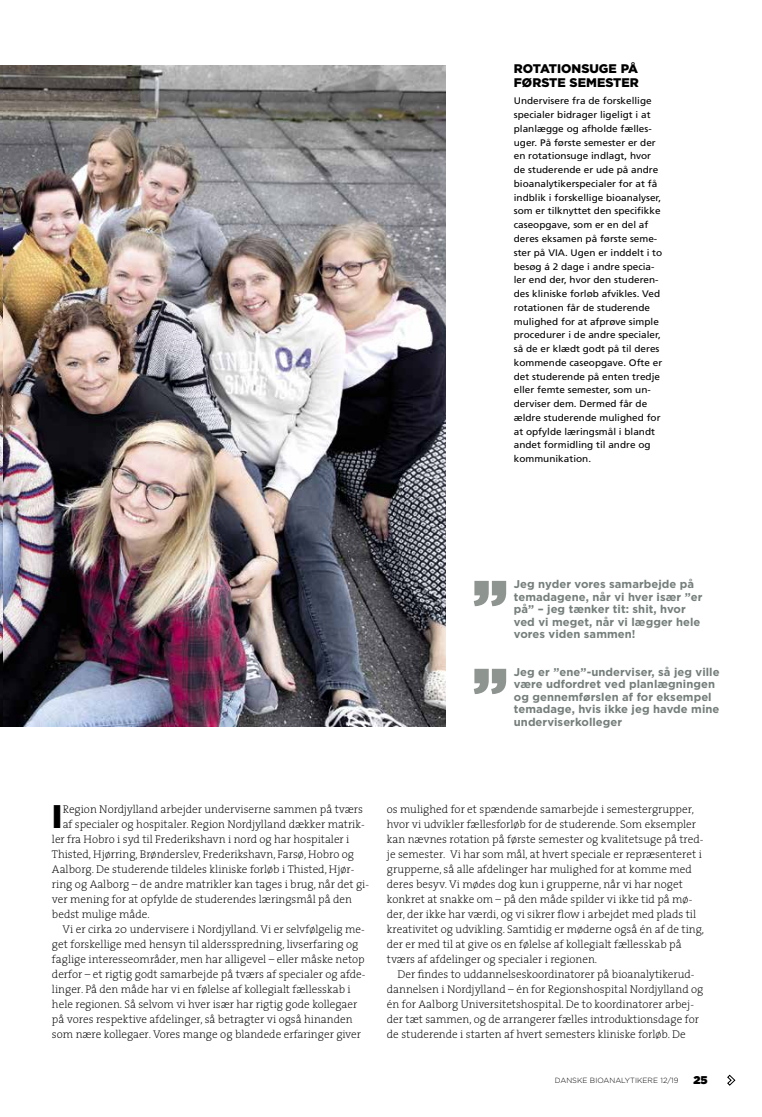
<style>
.page{position:relative;width:762px;height:1117px;background:#fff}
.page>*{position:absolute;margin:0;border:0;box-sizing:border-box;transform-origin:0 0}
.t1{font:900 32.62px "Gotham";color:#000}
.t2{font:900 12.5px/14.4px "Gotham";color:#000}
.t3{font:200 11.25px/15px "The Serif";color:#000}
.t4{font:700 11.25px/12.5px "Gotham";letter-spacing:.005em;color:#747e7a}
.t5{font:900 11.25px "Gotham";color:#000}
.t6{font:9.5px/13.8px "Frutiger";color:#000;scale:1.05 1}
.t7{font:300 7.5px "Gotham";color:#000}
</style>
<div class="page">
<svg style="left:727px;top:1074px;width:8px;height:11px"></svg>
<img style="left:0;top:66px;width:446px;height:660px">
<svg style="left:474px;top:668px;width:32px;height:26px"></svg>
<svg style="left:474px;top:580px;width:32px;height:26px"></svg>
<p class="t2" style="left:514px;top:61px;width:126px">ROTATIONSUGE PÅ<br>FØRSTE SEMESTER</p>
<p class="t6" style="left:514px;top:94px;width:143px">Undervisere fra de forskellige specialer bidrager ligeligt i at planlægge og afholde fælles&shy;uger. På første semester er der en rotationsuge indlagt, hvor de studerende er ude på andre bioanalytikerspecialer for at få indblik i forskellige bioanalyser, som er tilknyttet den specifikke caseopgave, som er en del af deres eksamen på første seme&shy;ster på VIA. Ugen er inddelt i to besøg á 2 dage i andre specia&shy;ler end der, hvor den studeren&shy;des kliniske forløb afvikles. Ved rotationen får de studerende mulighed for at afprøve simple procedurer i de andre specialer, så de er klædt godt på til deres kommende caseopgave. Ofte er det studerende på enten tredje eller femte semester, som un&shy;derviser dem. Dermed får de ældre studerende mulighed for at opfylde læringsmål i blandt andet formidling til andre og kommunikation.</p>
<p class="t4" style="left:514px;top:577px;width:190px">Jeg nyder vores samarbejde på temadagene, når vi hver især ”er på” – jeg tænker tit: shit, hvor ved vi meget, når vi lægger hele vores viden sammen!</p>
<p class="t4" style="left:514px;top:665px;width:207px">Jeg er ”ene”-underviser, så jeg ville være udfordret ved planlægningen og gennemførslen af for eksempel temadage, hvis ikke jeg havde mine underviserkolleger</p>
<h1 class="t1" style="left:52px;top:794px;width:12px">I</h1>
<p class="t3" style="left:63px;top:801px;width:302px">Region Nordjylland arbejder underviserne sammen på tværs</p>
<p class="t3" style="left:63px;top:816px;width:304px">af specialer og hospitaler. Region Nordjylland dækker matrik-</p>
<p class="t3" style="left:52px;top:831px;width:299px">ler fra Hobro i syd til Frederikshavn i nord og har hospitaler i</p>
<p class="t3" style="left:52px;top:846px;width:304px">Thisted, Hjørring, Brønderslev, Frederikshavn, Farsø, Hobro og</p>
<p class="t3" style="left:52px;top:861px;width:304px">Aalborg. De studerende tildeles kliniske forløb i Thisted, Hjør-</p>
<p class="t3" style="left:52px;top:876px;width:319px">ring og Aalborg – de andre matrikler kan tages i brug, når det gi-</p>
<p class="t3" style="left:52px;top:891px;width:301px">ver mening for at opfylde de studerendes læringsmål på den</p>
<p class="t3" style="left:52px;top:906px;width:99px">bedst mulige måde.</p>
<p class="t3" style="left:63px;top:921px;width:304px">Vi er cirka 20 undervisere i Nordjylland. Vi er selvfølgelig me-</p>
<p class="t3" style="left:52px;top:936px;width:308px">get forskellige med hensyn til aldersspredning, livserfaring og</p>
<p class="t3" style="left:52px;top:951px;width:314px">faglige interesseområder, men har alligevel – eller måske netop</p>
<p class="t3" style="left:52px;top:966px;width:315px">derfor – et rigtig godt samarbejde på tværs af specialer og afde-</p>
<p class="t3" style="left:52px;top:981px;width:300px">linger. På den måde har vi en følelse af kollegialt fællesskab i</p>
<p class="t3" style="left:52px;top:996px;width:307px">hele regionen. Så selvom vi hver især har rigtig gode kollegaer</p>
<p class="t3" style="left:52px;top:1011px;width:302px">på vores respektive afdelinger, så betragter vi også hinanden</p>
<p class="t3" style="left:52px;top:1026px;width:311px">som nære kollegaer. Vores mange og blandede erfaringer giver</p>
<p class="t3" style="left:387px;top:801px;width:319px">os mulighed for et spændende samarbejde i semestergrupper, hvor vi udvikler fællesforløb for de studerende. Som eksempler kan nævnes rotation på første semester og kvalitetsuge på tred&shy;je semester. Vi har som mål, at hvert speciale er repræsenteret i grupperne, så alle afdelinger har mulighed for at komme med deres besyv. Vi mødes dog kun i grupperne, når vi har noget konkret at snakke om – på den måde spilder vi ikke tid på mø&shy;der, der ikke har værdi, og vi sikrer flow i arbejdet med plads til kreativitet og udvikling. Samtidig er møderne også én af de ting, der er med til at give os en følelse af kollegialt fællesskab på tværs af afdelinger og specialer i regionen.</p>
<p class="t3" style="left:387px;top:966px;width:318px;text-indent:11px">Der findes to uddannelseskoordinatorer på bioanalytikerud&shy;dannelsen i Nordjylland – én for Regionshospital Nordjylland og én for Aalborg Universitetshospital. De to koordinatorer arbej&shy;der tæt sammen, og de arrangerer fælles introduktionsdage for de studerende i starten af hvert semesters kliniske forløb. De</p>
<p class="t7" style="left:555px;top:1075px;width:125px">DANSKE BIOANALYTIKERE 12/19</p>
<p class="t5" style="left:693px;top:1071px;width:16px">25</p>
</div>
